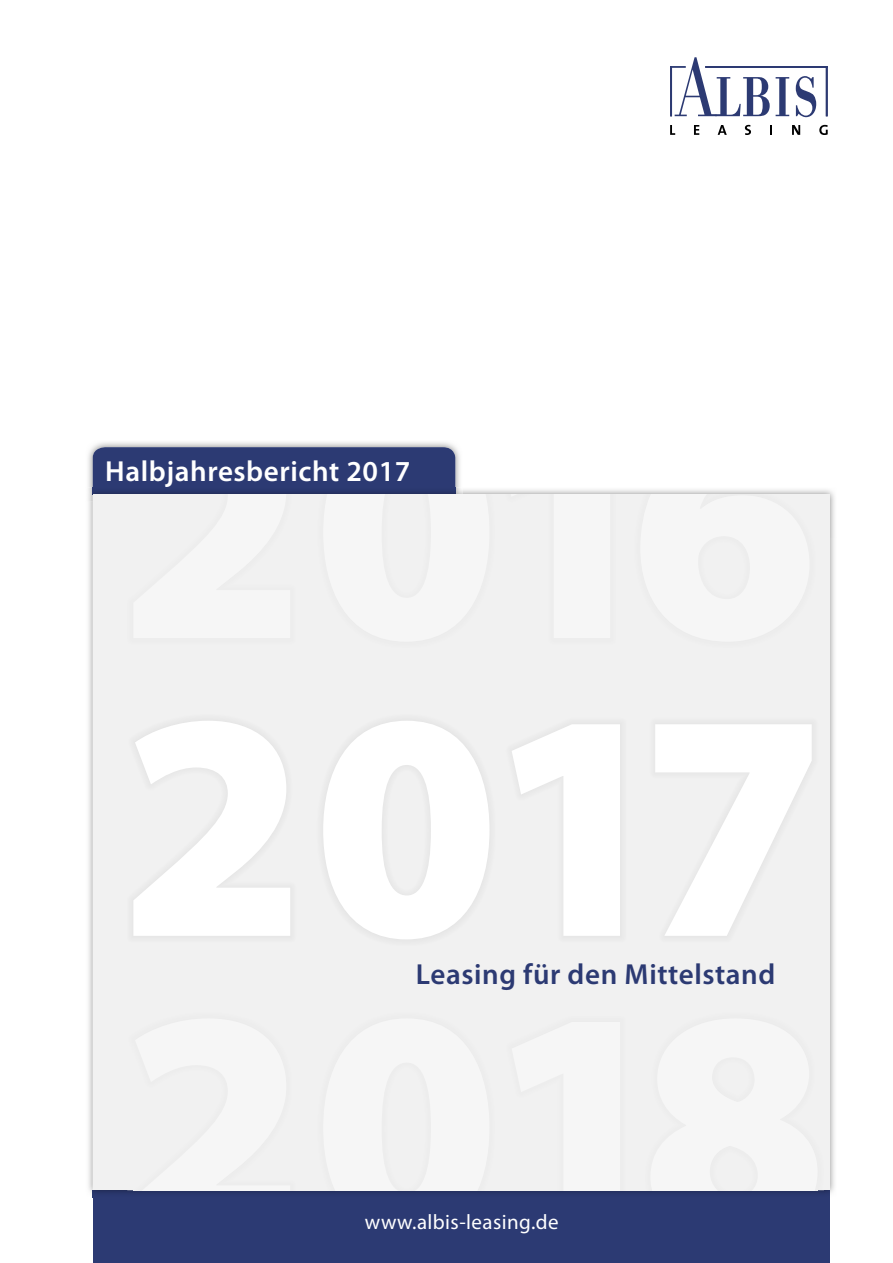
<style>
.page{position:relative;width:893px;height:1263px;background:#fff}
.page>*{position:absolute;margin:0;border:0;box-sizing:border-box;transform-origin:0 0}
.t1{font:900 325.5px "Myriad Pro";color:#fff}
.t2{font:600 29.1px "Myriad Pro";letter-spacing:.02em;color:#2c3a73}
.t3{font:600 29.1px "Myriad Pro";letter-spacing:.02em;color:#fff}
.t4{font:21px "Myriad Pro";letter-spacing:.02em;color:#fff}
</style>
<div class="page">
<svg style="left:776px;top:77px;width:13px;height:39px"></svg>
<svg style="left:796px;top:76px;width:20px;height:41px"></svg>
<svg style="left:671px;top:57px;width:99px;height:59px"></svg>
<svg style="left:670px;top:125px;width:5px;height:10px"></svg>
<svg style="left:694px;top:125px;width:5px;height:10px"></svg>
<svg style="left:718px;top:125px;width:9px;height:10px"></svg>
<svg style="left:745px;top:125px;width:6px;height:10px"></svg>
<svg style="left:770px;top:125px;width:2px;height:10px"></svg>
<svg style="left:792px;top:125px;width:8px;height:10px"></svg>
<svg style="left:819px;top:125px;width:9px;height:10px"></svg>
<hr style="left:706px;top:66px;width:121px;height:2px;background:#2c3a73">
<hr style="left:670px;top:67px;width:2px;height:48px;background:#2c3a73">
<hr style="left:826px;top:67px;width:2px;height:48px;background:#2c3a73">
<div style="left:93px;top:1191px;width:736px;height:72px;background:#2c3a73"></div>
<img style="left:88px;top:442px;width:372px;height:45px">
<div style="left:93px;top:447px;width:362px;height:40px;background:#2c3a73"></div>
<img style="left:88px;top:502px;width:51px;height:695px">
<img style="left:462px;top:489px;width:373px;height:49px">
<img style="left:814px;top:538px;width:21px;height:659px">
<img style="left:93px;top:1191px;width:736px;height:6px">
<img style="left:88px;top:487px;width:374px;height:15px">
<img style="left:93px;top:487px;width:362px;height:8px">
<div style="left:93px;top:495px;width:736px;height:695px;background:#f1f1f1"></div>
<p class="t3" style="left:105px;top:453px;width:307px">Halbjahresbericht 2017</p>
<h1 class="t1" style="left:120px;top:609px;width:708px">2017</h1>
<p class="t2" style="left:416px;top:956px;width:361px">Leasing für den Mittelstand</p>
<p class="t4" style="left:365px;top:1209px;width:195px">www.albis-leasing.de</p>
</div>
